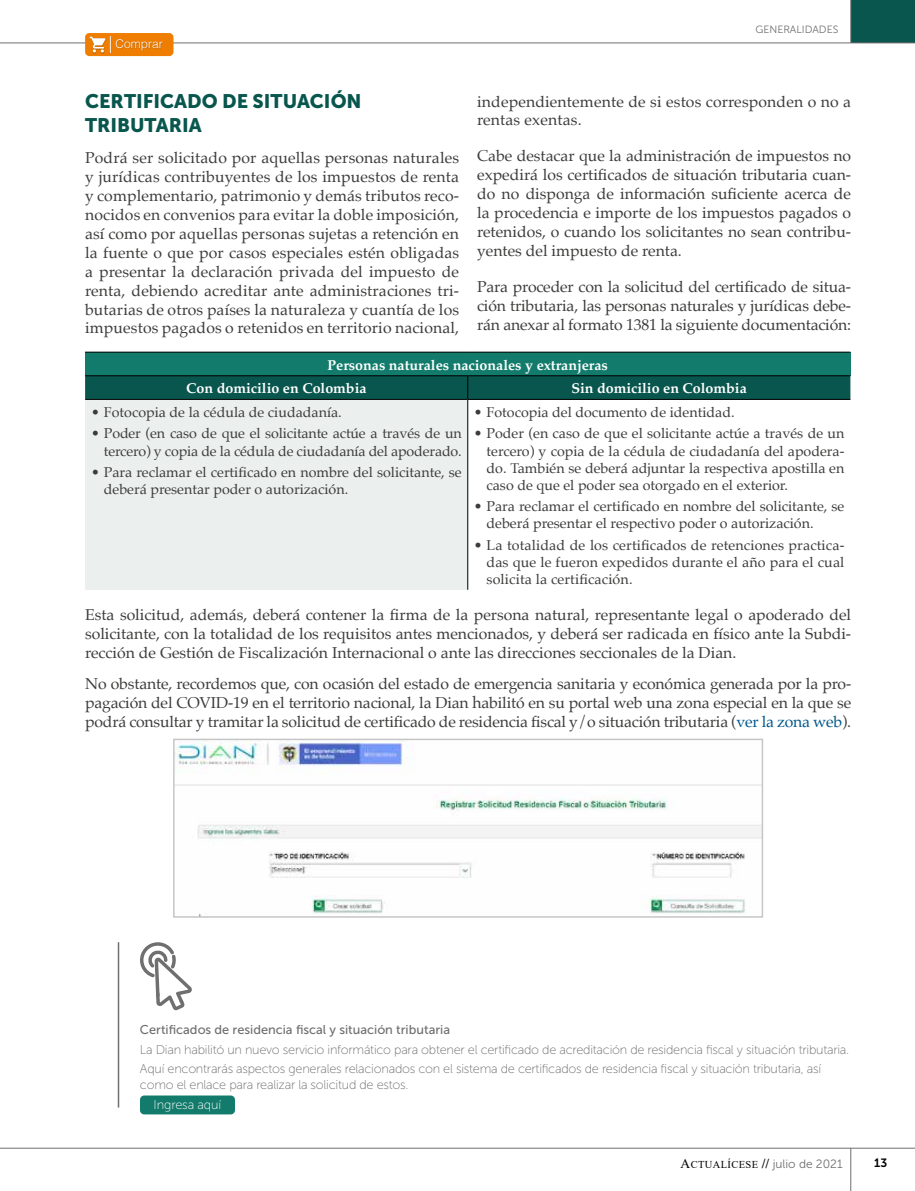
<style>
.page{position:relative;width:915px;height:1191px;background:#fff}
.page>*{position:absolute;margin:0;border:0;box-sizing:border-box;transform-origin:0 0}
.t1{font:19.5px/23.4px "Museo Sans 900";color:#08564d}
.t2{font:15.75px/18.9px "Palatino";color:#3c3c3b;text-align:justify}
.t3{font:14.25px/17.1px "Palatino";color:#3c3c3b}
.t4{font:700 14.25px/23.7px "Palatino";color:#fff}
.t5{font:12.75px/19.5px "Museo Sans 100";letter-spacing:-.02em;color:#706f6f}
.t6{font:12.75px "Museo Sans 500";color:#706f6f}
.t7{font:12.75px "Museo Sans 100";letter-spacing:-.01em;color:#fff}
.t8{font:12px "Museo Sans 300";color:#706f6f}
.t9{font:300 12px "Helvetica";color:#fff}
.t10{font:12px "Museo Sans 700";color:#000}
.t11{font:10.5px "Museo Sans 300";color:#706f6f}
.s1{color:#00588b}
.s2{font-family:"Times New Roman";font-size:13.5px;color:#000}
.s3{font-family:"Times New Roman";font-size:10.5px;color:#000}
.s4{font-family:"Times New Roman";font-weight:700;font-size:13.5px;color:#000}
</style>
<div class="page">
<div style="left:850px;top:0;width:64px;height:43px;background:#08564d"></div>
<hr style="left:0;top:43px;width:914px;height:1px;background:#706f6f">
<hr style="left:850px;top:0;width:1px;height:43px;background:#706f6f">
<hr style="left:0;top:1147px;width:914px;height:1px;background:#706f6f">
<hr style="left:850px;top:1147px;width:1px;height:44px;background:#706f6f">
<div style="left:85px;top:352px;width:765px;height:24px;background:#127b6b"></div>
<div style="left:85px;top:399px;width:382px;height:191px;background:#ebf0ef"></div>
<hr style="left:85px;top:352px;width:382px;height:1px;background:#000">
<hr style="left:467px;top:352px;width:383px;height:1px;background:#000">
<hr style="left:85px;top:375px;width:382px;height:1px;background:#000">
<hr style="left:467px;top:375px;width:383px;height:1px;background:#000">
<div style="left:85px;top:376px;width:765px;height:23px;background:#08564d"></div>
<hr style="left:85px;top:399px;width:382px;height:1px;background:#000">
<hr style="left:467px;top:399px;width:383px;height:1px;background:#000">
<hr style="left:467px;top:400px;width:1px;height:190px;background:#000">
<img style="left:176px;top:741px;width:584px;height:173px">
<div style="left:173px;top:738px;width:590px;height:179px;border:2px solid #c6c6c6"></div>
<hr style="left:118px;top:942px;width:1px;height:165px;background:#706f6f">
<div style="left:140px;top:1095px;width:95px;height:19px;background:#127b6b;border-radius:4px"></div>
<svg style="left:140px;top:942px;width:52px;height:69px"></svg>
<div style="left:85px;top:33px;width:88px;height:23px;background:#ef7d00;border-radius:4px"></div>
<div style="left:115px;top:39px;width:48px;height:12px;background:#000;opacity:.28"></div>
<div style="left:89px;top:36px;width:17px;height:18px;background:#000;opacity:.28"></div>
<hr style="left:109px;top:35px;width:3px;height:19px;background:#eb7b00">
<svg style="left:90px;top:36px;width:21px;height:17px"></svg>
<p class="t9" style="left:116px;top:33px;width:49px">Comprar</p>
<p class="t11" style="left:755px;top:24px;width:84px">GENERALIDADES</p>
<p class="t1" style="left:85px;top:90px;width:278px">CERTIFICADO DE SITUACIÓN<br>TRIBUTARIA</p>
<p class="t2" style="left:85px;top:148px;width:375px">Podrá ser solicitado por aquellas personas naturales y jurídicas contribuyentes de los impuestos de renta y complementario, patrimonio y demás tributos reco&shy;nocidos en convenios para evitar la doble imposición, así como por aquellas personas sujetas a retención en la fuente o que por casos especiales estén obligadas a presentar la declaración privada del impuesto de renta, debiendo acreditar ante administraciones tri&shy;butarias de otros países la naturaleza y cuantía de los impuestos pagados o retenidos en territorio nacional,</p>
<p class="t2" style="left:477px;top:92px;width:375px">independientemente de si estos corresponden o no a rentas exentas.</p>
<p class="t2" style="left:477px;top:146px;width:375px">Cabe destacar que la administración de impuestos no expedirá los certificados de situación tributaria cuan&shy;do no disponga de información suficiente acerca de la procedencia e importe de los impuestos pagados o retenidos, o cuando los solicitantes no sean contribu&shy;yentes del impuesto de renta.</p>
<p class="t2" style="left:477px;top:277px;width:375px">Para proceder con la solicitud del certificado de situa&shy;ción tributaria, las personas naturales y jurídicas debe&shy;rán anexar al formato 1381 la siguiente documentación:</p>
<p class="t4" style="left:186px;top:353px;width:423px;text-indent:141px">Personas naturales nacionales y extranjeras<br>Con domicilio en Colombia</p>
<p class="t4" style="left:571px;top:376px;width:177px">Sin domicilio en Colombia</p>
<p class="t3" style="left:473px;top:403px;width:262px">• Fotocopia del documento de identidad.</p>
<p class="t3" style="left:486px;top:425px;width:359px;text-align:justify;text-indent:-13px">• Poder (en caso de que el solicitante actúe a través de un tercero) y copia de la cédula de ciudadanía del apodera&shy;do. También se deberá adjuntar la respectiva apostilla en caso de que el poder sea otorgado en el exterior.</p>
<p class="t3" style="left:486px;top:497px;width:359px;text-indent:-13px">• Para reclamar el certificado en nombre del solicitante, se deberá presentar el respectivo poder o autorización.</p>
<p class="t3" style="left:486px;top:536px;width:359px;text-align:justify;text-indent:-13px">• La totalidad de los certificados de retenciones practica&shy;das que le fueron expedidos durante el año para el cual solicita la certificación.</p>
<p class="t2" style="left:85px;top:605px;width:767px">Esta solicitud, además, deberá contener la firma de la persona natural, representante legal o apoderado del solicitante, con la totalidad de los requisitos antes mencionados, y deberá ser radicada en físico ante la Subdi&shy;rección de Gestión de Fiscalización Internacional o ante las direcciones seccionales de la Dian.</p>
<p class="t2" style="left:85px;top:674px;width:767px">No obstante, recordemos que, con ocasión del estado de emergencia sanitaria y económica generada por la pro&shy;pagación del COVID-19 en el territorio nacional, la Dian habilitó en su portal web una zona especial en la que se podrá consultar y tramitar la solicitud de certificado de residencia fiscal y/o situación tributaria (<span class="s1">ver la zona web</span>).</p>
<p class="t3" style="left:91px;top:403px;width:252px">• Fotocopia de la cédula de ciudadanía.</p>
<p class="t3" style="left:91px;top:425px;width:372px;text-align:right">• Poder (en caso de que el solicitante actúe a través de un tercero) y copia de la cédula de ciudadanía del apoderado.</p>
<p class="t3" style="left:104px;top:463px;width:359px;text-indent:-13px">• Para reclamar el certificado en nombre del solicitante, se deberá presentar poder o autorización.</p>
<p class="t6" style="left:140px;top:1023px;width:311px">Certificados de residencia fiscal y situación tributaria</p>
<p class="t5" style="left:140px;top:1039px;width:710px">La Dian habilitó un nuevo servicio informático para obtener el certificado de acreditación de residencia fiscal y situación tributaria.<br>Aquí encontrarás aspectos generales relacionados con el sistema de certificados de residencia fiscal y situación tributaria, así</p>
<p class="t5" style="left:140px;top:1074px;width:270px">como el enlace para realizar la solicitud de estos.</p>
<p class="t7" style="left:154px;top:1097px;width:69px">Ingresa aquí</p>
<p class="t8" style="left:680px;top:1157px;width:163px"><span class="s2">A</span><span class="s3">CTUALÍCESE</span> <span class="s4">//</span> julio de 2021</p>
<p class="t10" style="left:873px;top:1156px;width:15px">13</p>
</div>
